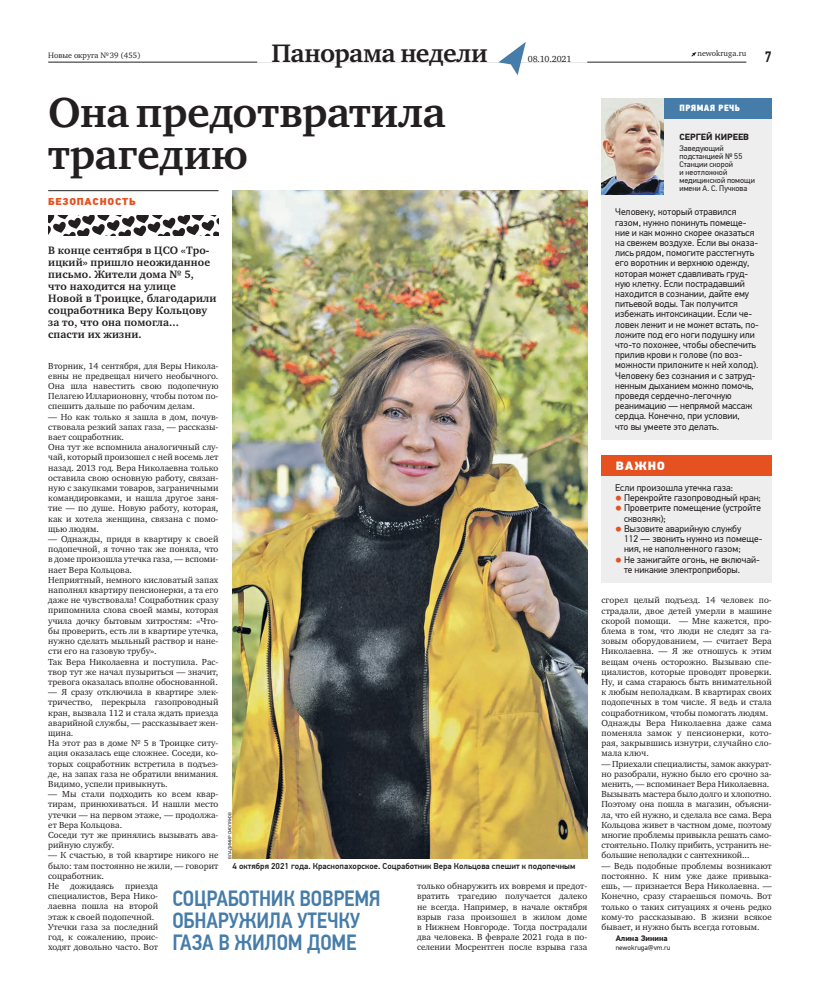
<style>
.page{position:relative;width:820px;height:993px;background:#fff}
.page>*{position:absolute;margin:0;border:0;box-sizing:border-box;transform-origin:0 0}
.t1{font:700 43px/42px "Charter ITC";letter-spacing:-.005em;color:#231f20}
.t2{font:700 26px "Charter ITC";letter-spacing:-.025em;color:#231f20}
.t3{font:500 22px/22px "PF Din Text Cond Pro";letter-spacing:-.01em;color:#457ca9}
.t4{font:500 15px "PF Din Text Cond Pro";color:#231f20}
.t5{font:900 12px "PF Din Text Pro";letter-spacing:.07em;color:#fff}
.t6{font:700 11px/12px "Charter ITC";letter-spacing:.01em;color:#231f20}
.t7{font:900 10px "PF Din Text Pro";letter-spacing:.07em;color:#e65120}
.t8{font:9.6px/10.2px "PF Din Text Pro";color:#231f20}
.t9{font:9px/10.2px "Charter ITC";color:#231f20}
.t10{font:700 9px "PF Din Text Pro";color:#231f20}
.t11{font:9px "PF Din Text Cond Pro X Black";letter-spacing:.05em;color:#fff}
.t12{font:500 8.5px "PF Din Text Pro";color:#231f20}
.t13{font:8px/8px "PF Din Text Pro";color:#231f20}
.t14{font:8px "Charter ITC";color:#231f20}
.t15{font:700 8px "PF Din Text Pro";color:#231f20}
.t16{font:7px "PF Din Text Pro";color:#231f20}
.t17{font:4.5px "PF Din Text Pro";color:#231f20}
.s1{font-weight:700;font-size:8px;color:#e65120}
</style>
<div class="page">
<svg style="left:691px;top:52px;width:5px;height:5px"></svg>
<hr style="left:48px;top:62px;width:698px;height:1px;background:#231f20">
<div style="left:257px;top:43px;width:330px;height:20px;background:#fff"></div>
<svg style="left:498px;top:42px;width:27px;height:33px"></svg>
<img style="left:232px;top:190px;width:355px;height:668px">
<div style="left:601px;top:98px;width:170px;height:342px;background:#eeeeef"></div>
<div style="left:615px;top:98px;width:156px;height:20px;background:#457ca9"></div>
<img style="left:601px;top:98px;width:62px;height:97px">
<div style="left:601px;top:455px;width:170px;height:127px;background:#eeeeef"></div>
<div style="left:601px;top:455px;width:170px;height:21px;background:#e65120"></div>
<svg style="left:48px;top:215px;width:170px;height:21px"></svg>
<hr style="left:48px;top:190px;width:170px;height:1px;background:#231f20">
<p class="t14" style="left:48px;top:52px;width:94px">Новые округа № 39 (455)</p>
<h2 class="t2" style="left:271px;top:42px;width:218px">Панорама недели</h2>
<p class="t14" style="left:697px;top:50px;width:51px">newokruga.ru</p>
<p class="t9" style="left:527px;top:55px;width:45px">08.10.2021</p>
<h3 class="t4" style="left:764px;top:48px;width:8px">7</h3>
<h1 class="t1" style="left:48px;top:94px;width:399px">Она предотвратила трагедию</h1>
<p class="t7" style="left:48px;top:197px;width:89px">БЕЗОПАСНОСТЬ</p>
<p class="t11" style="left:679px;top:104px;width:62px">ПРЯМАЯ РЕЧЬ</p>
<p class="t10" style="left:679px;top:131px;width:71px">СЕРГЕЙ КИРЕЕВ</p>
<p class="t13" style="left:679px;top:144px;width:77px">Заведующий подстанцией № 55<br>Станции скорой<br>и неотложной медицинской помощи имени А. С. Пучкова</p>
<p class="t6" style="left:48px;top:245px;width:170px">В конце сентября в ЦСО «Тро&shy;ицкий» пришло неожиданное письмо. Жители дома № 5,<br>что находится на улице<br>Новой в Троицке, благодарили соцработника Веру Кольцову за то, что она помогла... спасти их жизни.</p>
<p class="t9" style="left:48px;top:361px;width:172px;text-align:justify">Вторник, 14 сентября, для Веры Никола&shy;евны не предвещал ничего необычного.<br>Она шла навестить свою подопечную Пелагею Илларионовну, чтобы потом по&shy;спешить дальше по рабочим делам.</p>
<p class="t9" style="left:48px;top:412px;width:172px">— Но как только я зашла в дом, почув&shy;ствовала резкий запах газа, — рассказы&shy;вает соцработник.<br>Она тут же вспомнила аналогичный слу&shy;чай, который произошел с ней восемь лет назад. 2013 год. Вера Николаевна только оставила свою основную работу, связан&shy;ную с закупками товаров, заграничными командировками, и нашла другое заня&shy;тие — по душе. Новую работу, которая, как и хотела женщина, связана с помо&shy;щью людям.</p>
<p class="t9" style="left:48px;top:534px;width:172px">— Однажды, придя в квартиру к своей подопечной, я точно так же поняла, что в доме произошла утечка газа, — вспоми&shy;нает Вера Кольцова.<br>Неприятный, немного кисловатый запах наполнял квартиру пенсионерки, а та его даже не чувствовала! Соцработник сразу припомнила слова своей мамы, которая учила дочку бытовым хитростям: «Что&shy;бы проверить, есть ли в квартире утечка, нужно сделать мыльный раствор и нане&shy;сти его на газовую трубу».<br>Так Вера Николаевна и поступила. Рас&shy;твор тут же начал пузыриться — значит, тревога оказалась вполне обоснованной.</p>
<p class="t9" style="left:48px;top:687px;width:172px">— Я сразу отключила в квартире элек&shy;тричество, перекрыла газопроводный кран, вызвала 112 и стала ждать приезда аварийной службы, — рассказывает жен&shy;щина.<br>На этот раз в доме № 5 в Троицке ситу&shy;ация оказалась еще сложнее. Соседи, ко&shy;торых соцработник встретила в подъез&shy;де, на запах газа не обратили внимания.<br>Видимо, успели привыкнуть.</p>
<p class="t9" style="left:48px;top:789px;width:172px">— Мы стали подходить ко всем квар&shy;тирам, принюхиваться. И нашли место утечки — на первом этаже, — продолжа&shy;ет Вера Кольцова.<br>Соседи тут же принялись вызывать ава&shy;рийную службу.</p>
<p class="t9" style="left:48px;top:850px;width:172px">— К счастью, в той квартире никого не было: там постоянно не жили, — говорит соцработник.<br>Не дожидаясь приезда специалистов, Вера Нико-<br>лаевна пошла на второй<br>этаж к своей подопечной.<br>Утечки газа за последний<br>год, к сожалению, проис-<br>ходят довольно часто. Вот</p>
<p class="t17" style="left:228px;top:858px;width:48px;rotate:-90deg">ВЛАДИМИР СМОЛЯКОВ</p>
<p class="t12" style="left:232px;top:862px;width:344px">4 октября 2021 года. Краснопахорское. Соцработник Вера Кольцова спешит к подопечным</p>
<h3 class="t3" style="left:172px;top:887px;width:210px">СОЦРАБОТНИК ВОВРЕМЯ<br>ОБНАРУЖИЛА УТЕЧКУ<br>ГАЗА В ЖИЛОМ ДОМЕ</h3>
<p class="t9" style="left:417px;top:881px;width:172px;text-align:justify">только обнаружить их вовремя и предот&shy;вратить трагедию получается далеко не всегда. Например, в начале октября взрыв газа произошел в жилом доме в Нижнем Новгороде. Тогда пострадали два человека. В феврале 2021 года в по&shy;селении Мосрентген после взрыва газа</p>
<p class="t8" style="left:615px;top:208px;width:145px">Человеку, который отравился газом, нужно покинуть помеще&shy;ние и как можно скорее оказаться на свежем воздухе. Если вы оказа&shy;лись рядом, помогите расстегнуть его воротник и верхнюю одежду, которая может сдавливать груд&shy;ную клетку. Если пострадавший находится в сознании, дайте ему питьевой воды. Так получится избежать интоксикации. Если че&shy;ловек лежит и не может встать, по&shy;ложите под его ноги подушку или что-то похожее, чтобы обеспечить прилив крови к голове (по воз&shy;можности приложите к ней холод).<br>Человеку без сознания и с затруд&shy;ненным дыханием можно помочь, проведя сердечно-легочную реанимацию — непрямой массаж сердца. Конечно, при условии,<br>что вы умеете это делать.</p>
<h3 class="t5" style="left:615px;top:461px;width:51px">ВАЖНО</h3>
<p class="t8" style="left:614px;top:483px;width:120px">Если произошла утечка газа:</p>
<p class="t8" style="left:614px;top:493px;width:147px"><span class="s1">●</span> Перекройте газопроводный кран;</p>
<p class="t8" style="left:623px;top:504px;width:138px;text-indent:-9px"><span class="s1">●</span> Проветрите помещение (устройте сквозняк);</p>
<p class="t8" style="left:623px;top:524px;width:140px;text-indent:-9px"><span class="s1">●</span> Вызовите аварийную службу<br>112 — звонить нужно из помеще&shy;ния, не наполненного газом;</p>
<p class="t8" style="left:623px;top:555px;width:137px;text-indent:-9px"><span class="s1">●</span> Не зажигайте огонь, не включай&shy;те никакие электроприборы.</p>
<p class="t9" style="left:601px;top:595px;width:172px">сгорел целый подъезд. 14 человек по&shy;страдали, двое детей умерли в машине скорой помощи. — Мне кажется, про&shy;блема в том, что люди не следят за га&shy;зовым оборудованием, — считает Вера Николаевна. — Я же отношусь к этим вещам очень осторожно. Вызываю спе&shy;циалистов, которые проводят проверки.<br>Ну, и сама стараюсь быть внимательной к любым неполадкам. В квартирах своих подопечных в том числе. Я ведь и стала соцработником, чтобы помогать людям.<br>Однажды Вера Николаевна даже сама поменяла замок у пенсионерки, кото&shy;рая, закрывшись изнутри, случайно сло&shy;мала ключ.</p>
<p class="t9" style="left:601px;top:759px;width:172px">— Приехали специалисты, замок аккурат&shy;но разобрали, нужно было его срочно за&shy;менить, — вспоминает Вера Николаевна.<br>Вызывать мастера было долго и хлопотно.<br>Поэтому она пошла в магазин, объясни&shy;ла, что ей нужно, и сделала все сама. Вера Кольцова живет в частном доме, поэтому многие проблемы привыкла решать само&shy;стоятельно. Полку прибить, устранить не&shy;большие неполадки с сантехникой...</p>
<p class="t9" style="left:601px;top:861px;width:172px;text-align:justify">— Ведь подобные проблемы возникают постоянно. К ним уже даже привыка&shy;ешь, — признается Вера Николаевна. — Конечно, сразу стараешься помочь. Вот только о таких ситуациях я очень редко кому-то рассказываю. В жизни всякое бывает, и нужно быть всегда готовым.</p>
<p class="t15" style="left:615px;top:933px;width:53px">Алина Зинина</p>
<p class="t16" style="left:615px;top:944px;width:56px">newokruga@vm.ru</p>
</div>
